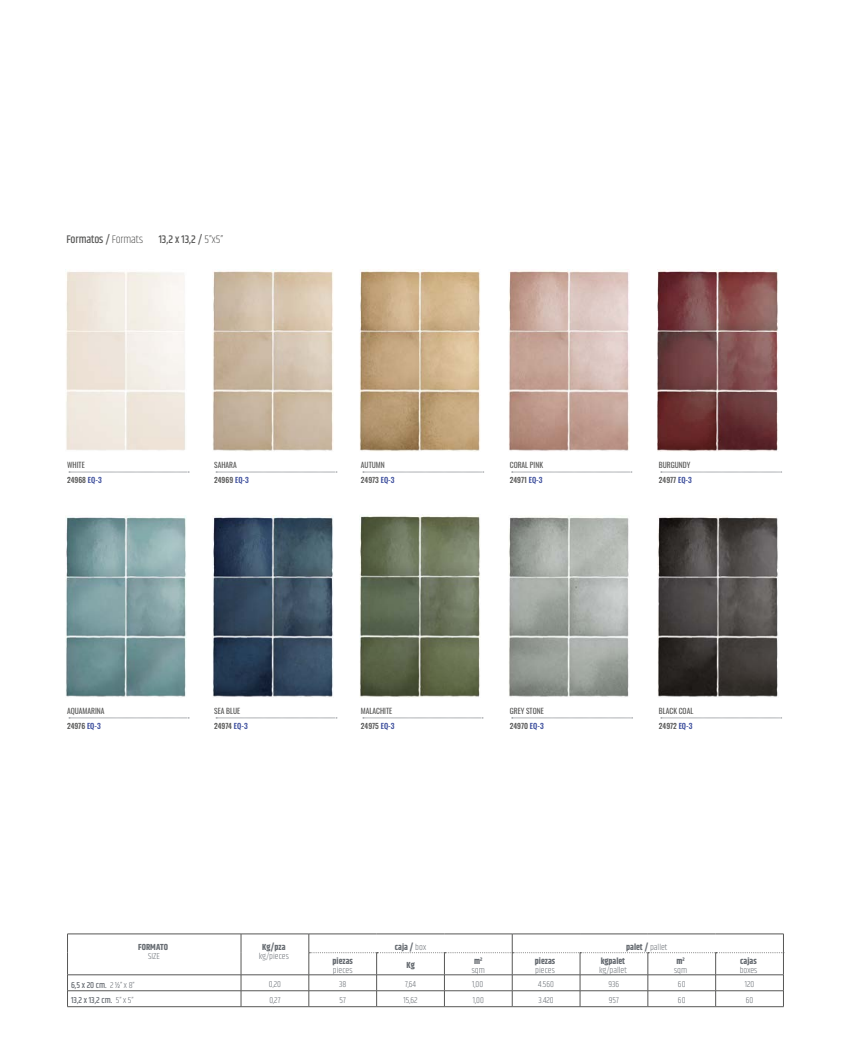
<style>
.page{position:relative;width:851px;height:1063px;background:#fff}
.page>*{position:absolute;margin:0;border:0;box-sizing:border-box;transform-origin:0 0}
.t1{font:500 11.25px "Khand";letter-spacing:-.01em;color:#575756}
.t2{font:300 8.75px/8.8px "Khand";color:#676c72}
.t3{font:700 8.75px "Khand";color:#676c72}
.t4{font:500 8.75px "Khand";color:#676c72}
.t5{font:7.5px/15.2px "Oswald";color:#575756}
.s1{font-weight:300}
.s2{font-weight:500}
.s3{font-weight:500;color:#394b9b}
.s4{font-weight:700}
.s5{font-family:"Saira Condensed";font-weight:400}
</style>
<div class="page">
<img style="left:66px;top:271px;width:119px;height:180px">
<img style="left:66px;top:515px;width:121px;height:182px">
<img style="left:212px;top:269px;width:121px;height:182px">
<img style="left:509px;top:516px;width:120px;height:181px">
<img style="left:508px;top:269px;width:121px;height:182px">
<img style="left:212px;top:515px;width:121px;height:182px">
<img style="left:359px;top:269px;width:121px;height:182px">
<img style="left:658px;top:517px;width:120px;height:180px">
<img style="left:657px;top:271px;width:121px;height:181px">
<img style="left:360px;top:515px;width:120px;height:183px">
<svg style="left:69px;top:472px;width:120px;height:1px"></svg>
<svg style="left:69px;top:718px;width:120px;height:1px"></svg>
<svg style="left:511px;top:472px;width:120px;height:1px"></svg>
<svg style="left:363px;top:718px;width:120px;height:1px"></svg>
<svg style="left:216px;top:472px;width:121px;height:1px"></svg>
<svg style="left:216px;top:718px;width:121px;height:1px"></svg>
<svg style="left:660px;top:472px;width:121px;height:1px"></svg>
<svg style="left:511px;top:718px;width:121px;height:1px"></svg>
<svg style="left:363px;top:472px;width:120px;height:1px"></svg>
<svg style="left:660px;top:718px;width:121px;height:1px"></svg>
<hr style="left:67px;top:934px;width:174px;height:1px;background:#575756">
<hr style="left:241px;top:934px;width:68px;height:1px;background:#575756">
<hr style="left:67px;top:975px;width:174px;height:1px;background:#575756">
<hr style="left:241px;top:975px;width:68px;height:1px;background:#575756">
<svg style="left:67px;top:935px;width:1px;height:71px"></svg>
<hr style="left:67px;top:1006px;width:174px;height:1px;background:#575756">
<hr style="left:241px;top:1006px;width:68px;height:1px;background:#575756">
<hr style="left:68px;top:991px;width:173px;height:1px;background:#575756">
<hr style="left:241px;top:991px;width:68px;height:1px;background:#575756">
<svg style="left:241px;top:934px;width:1px;height:73px"></svg>
<svg style="left:308px;top:934px;width:476px;height:73px"></svg>
<h1 class="t1" style="left:66px;top:234px;width:78px">Formatos / <span class="s1">Formats</span></h1>
<h1 class="t1" style="left:159px;top:234px;width:66px">13,2 x 13,2 / <span class="s1">5”x5”</span></h1>
<p class="t5" style="left:67px;top:458px;width:36px">WHITE<br><span class="s2">24968</span> <span class="s3">EQ-3</span></p>
<p class="t5" style="left:214px;top:458px;width:36px">SAHARA<br><span class="s2">24969</span> <span class="s3">EQ-3</span></p>
<p class="t5" style="left:361px;top:458px;width:35px">AUTUMN<br><span class="s2">24973</span> <span class="s3">EQ-3</span></p>
<p class="t5" style="left:509px;top:458px;width:35px">CORAL PINK<br><span class="s2">24971</span> <span class="s3">EQ-3</span></p>
<p class="t5" style="left:658px;top:458px;width:35px">BURGUNDY<br><span class="s2">24977</span> <span class="s3">EQ-3</span></p>
<p class="t5" style="left:67px;top:704px;width:39px">AQUAMARINA<br><span class="s2">24976</span> <span class="s3">EQ-3</span></p>
<p class="t5" style="left:214px;top:704px;width:35px">SEA BLUE<br><span class="s2">24974</span> <span class="s3">EQ-3</span></p>
<p class="t5" style="left:361px;top:704px;width:35px">MALACHITE<br><span class="s2">24975</span> <span class="s3">EQ-3</span></p>
<p class="t5" style="left:509px;top:704px;width:35px">GREY STONE<br><span class="s2">24970</span> <span class="s3">EQ-3</span></p>
<p class="t5" style="left:658px;top:704px;width:36px">BLACK COAL<br><span class="s2">24972</span> <span class="s3">EQ-3</span></p>
<p class="t3" style="left:138px;top:943px;width:31px">FORMATO</p>
<p class="t2" style="left:148px;top:952px;width:13px">SIZE</p>
<p class="t3" style="left:262px;top:943px;width:25px">Kg/pza</p>
<p class="t2" style="left:259px;top:952px;width:32px">kg/pieces</p>
<p class="t3" style="left:332px;top:957px;width:22px">piezas</p>
<p class="t2" style="left:333px;top:966px;width:21px">pieces</p>
<p class="t3" style="left:395px;top:941px;width:33px">caja / <span class="s1">box</span></p>
<p class="t3" style="left:626px;top:941px;width:43px">palet / <span class="s1">pallet</span></p>
<p class="t3" style="left:406px;top:961px;width:10px">Kg</p>
<p class="t2" style="left:471px;top:957px;width:15px"><span class="s4">m</span><sup>2 </sup>sqm</p>
<p class="t3" style="left:535px;top:957px;width:22px">piezas</p>
<p class="t2" style="left:535px;top:966px;width:21px">pieces</p>
<p class="t3" style="left:600px;top:957px;width:26px">kgpalet</p>
<p class="t2" style="left:599px;top:966px;width:29px">kg/pallet</p>
<p class="t2" style="left:674px;top:957px;width:15px"><span class="s4">m</span><sup>2 </sup>sqm</p>
<p class="t3" style="left:740px;top:957px;width:18px">cajas</p>
<p class="t2" style="left:739px;top:966px;width:19px">boxes</p>
<p class="t4" style="left:71px;top:981px;width:65px">6,5 x 20 cm. <span class="s1">2</span> <span class="s5">1/2</span><span class="s1">” x 8”</span></p>
<p class="t2" style="left:269px;top:980px;width:14px">0,20</p>
<p class="t2" style="left:339px;top:980px;width:9px">38</p>
<p class="t2" style="left:405px;top:980px;width:12px">7,64</p>
<p class="t2" style="left:472px;top:981px;width:13px">1,00</p>
<p class="t2" style="left:538px;top:980px;width:17px">4.560</p>
<p class="t2" style="left:608px;top:980px;width:12px">936</p>
<p class="t2" style="left:677px;top:980px;width:9px">60</p>
<p class="t2" style="left:744px;top:980px;width:11px">120</p>
<p class="t4" style="left:71px;top:996px;width:64px">13,2 x 13,2 cm. <span class="s1">5” x 5”</span></p>
<p class="t2" style="left:269px;top:996px;width:13px">0,27</p>
<p class="t2" style="left:339px;top:996px;width:8px">57</p>
<p class="t2" style="left:403px;top:996px;width:16px">15,62</p>
<p class="t2" style="left:472px;top:996px;width:13px">1,00</p>
<p class="t2" style="left:538px;top:996px;width:17px">3.420</p>
<p class="t2" style="left:608px;top:996px;width:12px">957</p>
<p class="t2" style="left:677px;top:996px;width:9px">60</p>
<p class="t2" style="left:745px;top:996px;width:9px">60</p>
</div>
